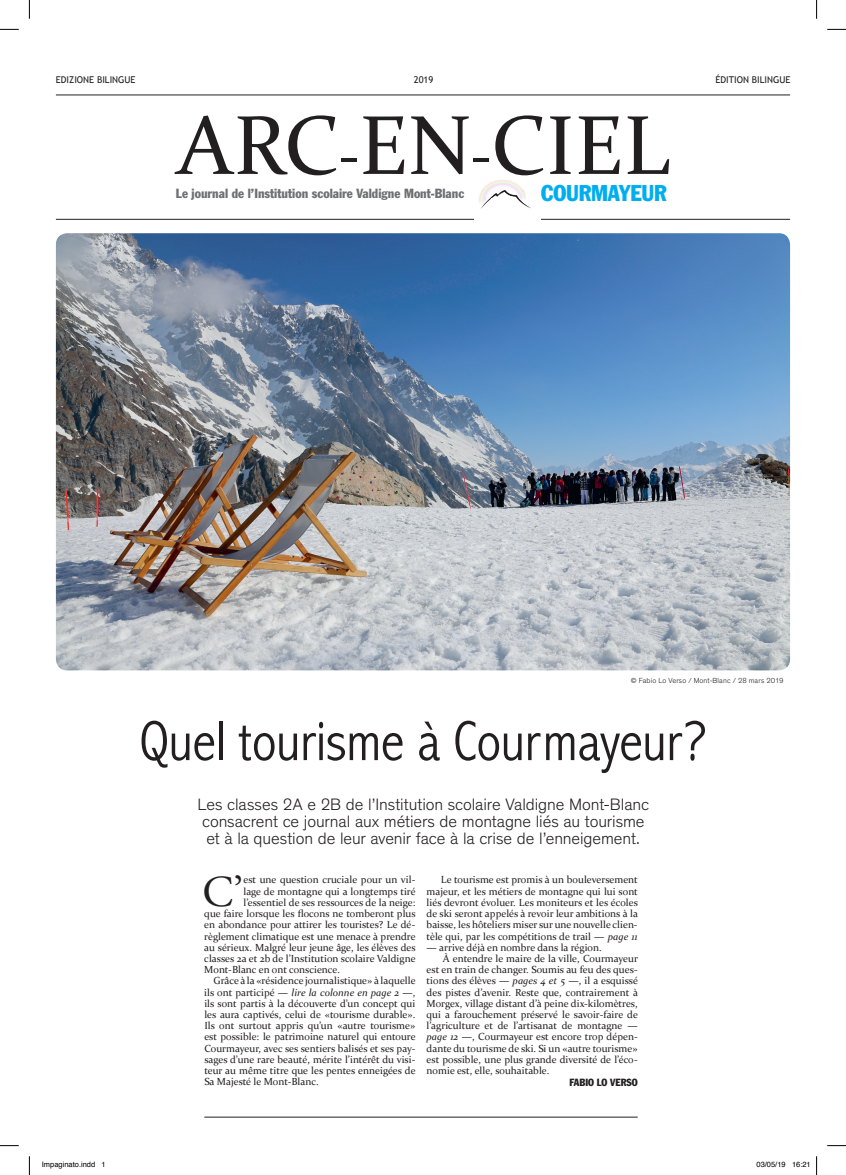
<style>
.page{position:relative;width:846px;height:1175px;background:#fff}
.page>*{position:absolute;margin:0;border:0;box-sizing:border-box;transform-origin:0 0}
.t1{font:84.12px "Constantia";color:#231f20}
.t2{font:300 condensed 57px "Abadi";color:#231f20}
.t3{font:44.12px "Adobe Garamond Pro";color:#231f20}
.t4{font:condensed 22.38px "Franklin Gothic";letter-spacing:-.01em;color:#00aeef}
.t5{font:300 16.88px/16.9px "Theinhardt";letter-spacing:-.005em;color:#231f20}
.t6{font:condensed 13.12px "Franklin Gothic";color:#6f7073}
.t7{font:10.25px/11.2px "Constantia";color:#231f20;text-align:justify}
.t8{font:italic 10.25px "Constantia";color:#231f20}
.t9{font:condensed 10.25px "Franklin Gothic";letter-spacing:-.005em;color:#231f20}
.t10{font:9.38px "Trebuchet MS";color:#231f20}
.t11{font:300 7.5px "Theinhardt";letter-spacing:.015em;color:#231f20}
.t12{font:7.5px "Helvetica";color:#000}
.s1{font-size:56px}
.s2{font-style:normal}
.s3{font-style:italic}
</style>
<div class="page">
<hr style="left:56px;top:219px;width:734px;height:1px;background:#231f20">
<hr style="left:56px;top:95px;width:734px;height:1px;background:#231f20">
<hr style="left:204px;top:1117px;width:433px;height:1px;background:#231f20">
<div style="left:474px;top:180px;width:67px;height:45px;background:#fff"></div>
<img style="left:481px;top:180px;width:37px;height:29px">
<div style="left:491px;top:199px;width:26px;height:10px;background:#fff"></div>
<svg style="left:479px;top:185px;width:52px;height:23px"></svg>
<img style="left:56px;top:233px;width:734px;height:437px">
<svg style="left:0;top:29px;width:19px;height:1px"></svg>
<svg style="left:827px;top:29px;width:18px;height:1px"></svg>
<svg style="left:0;top:1145px;width:19px;height:1px"></svg>
<svg style="left:827px;top:1145px;width:18px;height:1px"></svg>
<svg style="left:29px;top:0;width:1px;height:19px"></svg>
<svg style="left:29px;top:1156px;width:1px;height:19px"></svg>
<svg style="left:816px;top:0;width:1px;height:19px"></svg>
<svg style="left:816px;top:1156px;width:1px;height:19px"></svg>
<p class="t10" style="left:56px;top:74px;width:81px">EDIZIONE BILINGUE</p>
<p class="t10" style="left:414px;top:74px;width:21px">2019</p>
<p class="t1" style="left:177px;top:88px;width:495px">ARC<span class="s1">-</span>EN<span class="s1">-</span>CIEL</p>
<p class="t6" style="left:176px;top:185px;width:290px">Le journal de l’Institution scolaire Valdigne Mont-Blanc</p>
<p class="t4" style="left:541px;top:179px;width:127px">COURMAYEUR</p>
<p class="t10" style="left:715px;top:74px;width:76px">ÉDITION BILINGUE</p>
<p class="t11" style="left:630px;top:677px;width:154px">© Fabio Lo Verso / Mont-Blanc / 28 mars 2019</p>
<p class="t2" style="left:140px;top:708px;width:568px">Quel tourisme à Courmayeur?</p>
<p class="t5" style="left:197px;top:796px;width:453px">Les classes 2A e 2B de l’Institution scolaire Valdigne Mont-Blanc consacrent ce journal aux métiers de montagne liés au tourisme et à la question de leur avenir face à la crise de l’enneigement.</p>
<p class="t3" style="left:202px;top:865px;width:43px">C’</p>
<p class="t7" style="left:243px;top:874px;width:173px">est une question cruciale pour un vil-</p>
<p class="t7" style="left:243px;top:885px;width:174px">lage de montagne qui a longtemps tiré</p>
<p class="t7" style="left:243px;top:896px;width:173px">l’essentiel de ses ressources de la neige:</p>
<p class="t7" style="left:204px;top:907px;width:213px">que faire lorsque les flocons ne tomberont plus</p>
<p class="t7" style="left:204px;top:919px;width:212px">en abondance pour attirer les touristes? Le dé-</p>
<p class="t7" style="left:204px;top:930px;width:213px">règlement climatique est une menace à prendre</p>
<p class="t7" style="left:204px;top:941px;width:213px">au sérieux. Malgré leur jeune âge, les élèves des</p>
<p class="t7" style="left:204px;top:952px;width:213px">classes 2a et 2b de l’Institution scolaire Valdigne</p>
<p class="t7" style="left:204px;top:964px;width:137px">Mont-Blanc en ont conscience.</p>
<p class="t7" style="left:213px;top:975px;width:203px">Grâce à la «résidence journalistique» à laquelle</p>
<p class="t8" style="left:204px;top:985px;width:212px"><span class="s2">ils ont participé —</span> lire la colonne en page 2 <span class="s2">—,</span></p>
<p class="t7" style="left:204px;top:997px;width:212px">ils sont partis à la découverte d’un concept qui</p>
<p class="t7" style="left:204px;top:1008px;width:212px">les aura captivés, celui de «tourisme durable».</p>
<p class="t7" style="left:204px;top:1020px;width:212px">Ils ont surtout appris qu’un «autre tourisme»</p>
<p class="t7" style="left:204px;top:1031px;width:213px">est possible: le patrimoine naturel qui entoure</p>
<p class="t7" style="left:204px;top:1042px;width:212px">Courmayeur, avec ses sentiers balisés et ses pay-</p>
<p class="t7" style="left:204px;top:1053px;width:212px">sages d’une rare beauté, mérite l’intérêt du visi-</p>
<p class="t7" style="left:204px;top:1064px;width:213px">teur au même titre que les pentes enneigées de</p>
<p class="t7" style="left:204px;top:1076px;width:116px">Sa Majesté le Mont-Blanc.</p>
<p class="t7" style="left:426px;top:874px;width:213px;text-indent:14px">Le tourisme est promis à un bouleversement majeur, et les métiers de montagne qui lui sont liés devront évoluer. Les moniteurs et les écoles de ski seront appelés à revoir leur ambitions à la baisse, les hôteliers miser sur une nouvelle clien&shy;tèle qui, par les compétitions de trail — <span class="s3">page 11</span></p>
<p class="t7" style="left:426px;top:941px;width:177px">— arrive déjà en nombre dans la région.</p>
<p class="t7" style="left:442px;top:952px;width:197px">À entendre le maire de la ville, Courmayeur</p>
<p class="t7" style="left:426px;top:964px;width:212px">est en train de changer. Soumis au feu des ques-</p>
<p class="t7" style="left:426px;top:975px;width:213px">tions des élèves — <span class="s3">pages 4 et 5</span> —, il a esquissé</p>
<p class="t7" style="left:426px;top:986px;width:213px">des pistes d’avenir. Reste que, contrairement à</p>
<p class="t7" style="left:426px;top:997px;width:212px">Morgex, village distant d’à peine dix-kilomètres,</p>
<p class="t7" style="left:426px;top:1008px;width:213px">qui a farouchement préservé le savoir-faire de</p>
<p class="t7" style="left:426px;top:1020px;width:212px">l’agriculture et de l’artisanat de montagne —</p>
<p class="t7" style="left:426px;top:1031px;width:212px"><span class="s3">page 12</span> —, Courmayeur est encore trop dépen-</p>
<p class="t7" style="left:426px;top:1042px;width:212px">dante du tourisme de ski. Si un «autre tourisme»</p>
<p class="t7" style="left:426px;top:1053px;width:212px">est possible, une plus grande diversité de l’éco-</p>
<p class="t7" style="left:426px;top:1064px;width:124px">nomie est, elle, souhaitable.</p>
<p class="t9" style="left:569px;top:1076px;width:70px">FABIO LO VERSO</p>
<p class="t12" style="left:42px;top:1159px;width:65px">Impaginato.indd 1</p>
<p class="t12" style="left:756px;top:1159px;width:56px">03/05/19 16:21</p>
</div>
